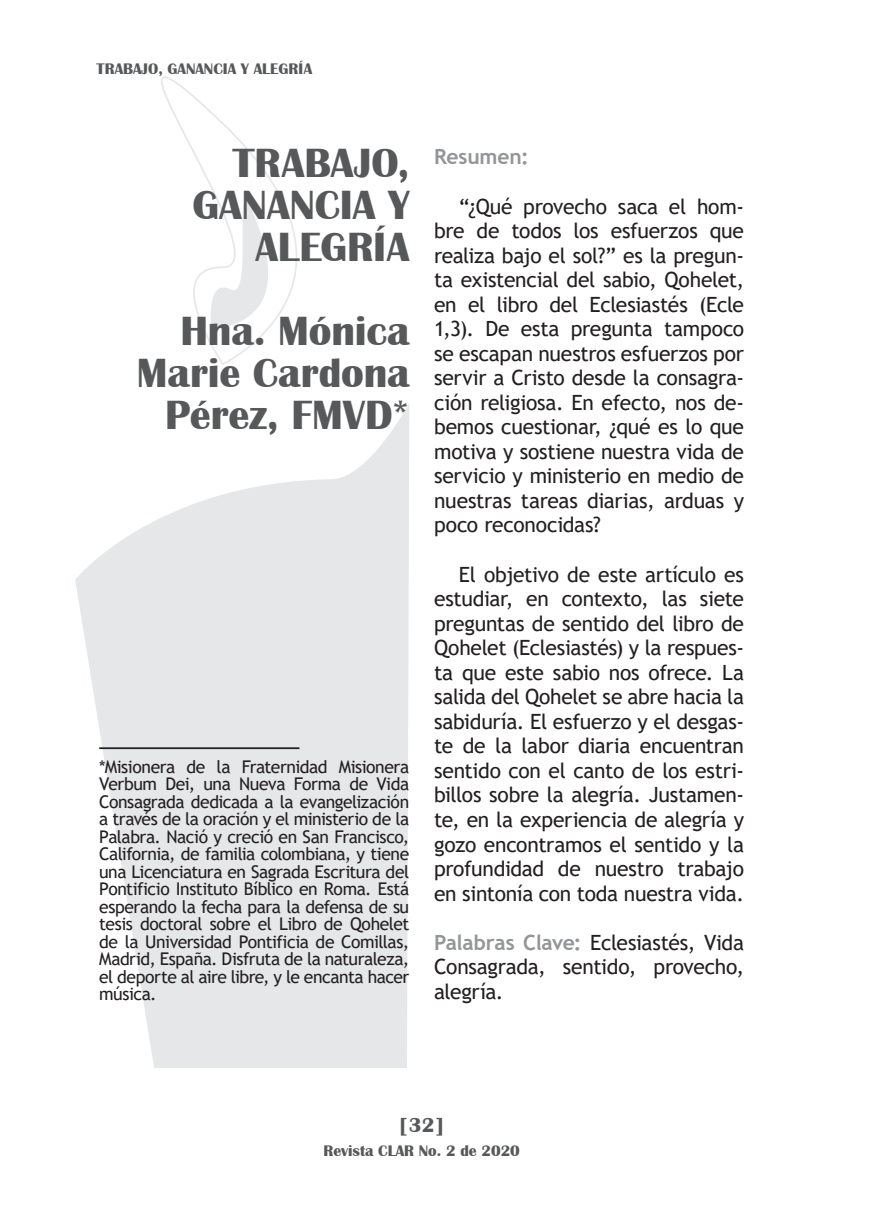
<style>
.page{position:relative;width:893px;height:1216px;background:#fff}
.page>*{position:absolute;margin:0;border:0;box-sizing:border-box;transform-origin:0 0}
.t1{font:700 42px/42px "Britannic";letter-spacing:-.005em;color:#57585a;text-align:right}
.t2{font:21px/24.5px "Trebuchet MS";letter-spacing:-.015em;color:#231f20;text-align:justify}
.t3{font:700 21px "Trebuchet MS";letter-spacing:-.01em;color:#939598}
.t4{font:700 21px "Britannic";color:#57585a}
.t5{font:17.5px/17.5px "Trebuchet MS";letter-spacing:-.03em;color:#231f20;text-align:justify}
.t6{font:700 15.75px "Britannic";color:#57585a}
.s1{font-weight:700;color:#939598}
</style>
<div class="page">
<svg style="left:75px;top:404px;width:334px;height:663px;fill:#e6e7e9"></svg>
<svg style="left:161px;top:76px;width:137px;height:289px"></svg>
<svg style="left:205px;top:134px;width:89px;height:195px"></svg>
<hr style="left:100px;top:747px;width:199px;height:2px;background:#231f20">
<p class="t6" style="left:97px;top:60px;width:217px">TRABAJO, GANANCIA Y ALEGRÍA</p>
<h1 class="t1" style="left:192px;top:143px;width:219px">TRABAJO,<br>GANANCIA Y<br>ALEGRÍA</h1>
<h1 class="t1" style="left:137px;top:311px;width:274px">Hna. Mónica<br>Marie Cardona<br>Pérez, FMVD*</h1>
<p class="t5" style="left:99px;top:757px;width:312px">*Misionera de la Fraternidad Misionera Verbum Dei, una Nueva Forma de Vida Consagrada dedicada a la evangelización a través de la oración y el ministerio de la Palabra. Nació y creció en San Francisco, California, de familia colombiana, y tiene una Licenciatura en Sagrada Escritura del Pontificio Instituto Bíblico en Roma. Está esperando la fecha para la defensa de su tesis doctoral sobre el Libro de Qohelet de la Universidad Pontificia de Comillas, Madrid, España. Disfruta de la naturaleza, el deporte al aire libre, y le encanta hacer música.</p>
<p class="t3" style="left:434px;top:144px;width:96px">Resumen:</p>
<p class="t2" style="left:434px;top:194px;width:311px;text-indent:25px">“¿Qué provecho saca el hom&shy;bre de todos los esfuerzos que realiza bajo el sol?” es la pregun&shy;ta existencial del sabio, Qohelet, en el libro del Eclesiastés (Ecle 1,3). De esta pregunta tampoco se escapan nuestros esfuerzos por servir a Cristo desde la consagra&shy;ción religiosa. En efecto, nos de&shy;bemos cuestionar, ¿qué es lo que motiva y sostiene nuestra vida de servicio y ministerio en medio de nuestras tareas diarias, arduas y poco reconocidas?</p>
<p class="t2" style="left:434px;top:562px;width:311px;text-indent:25px">El objetivo de este artículo es estudiar, en contexto, las siete preguntas de sentido del libro de Qohelet (Eclesiastés) y la respues&shy;ta que este sabio nos ofrece. La salida del Qohelet se abre hacia la sabiduría. El esfuerzo y el desgas&shy;te de la labor diaria encuentran sentido con el canto de los estri&shy;billos sobre la alegría. Justamen&shy;te, en la experiencia de alegría y gozo encontramos el sentido y la profundidad de nuestro trabajo en sintonía con toda nuestra vida.</p>
<p class="t2" style="left:434px;top:930px;width:311px"><span class="s1">Palabras Clave:</span> Eclesiastés, Vida Consagrada, sentido, provecho, alegría.</p>
<p class="t4" style="left:398px;top:1112px;width:48px">[32]</p>
<p class="t6" style="left:323px;top:1141px;width:198px">Revista CLAR No. 2 de 2020</p>
</div>
